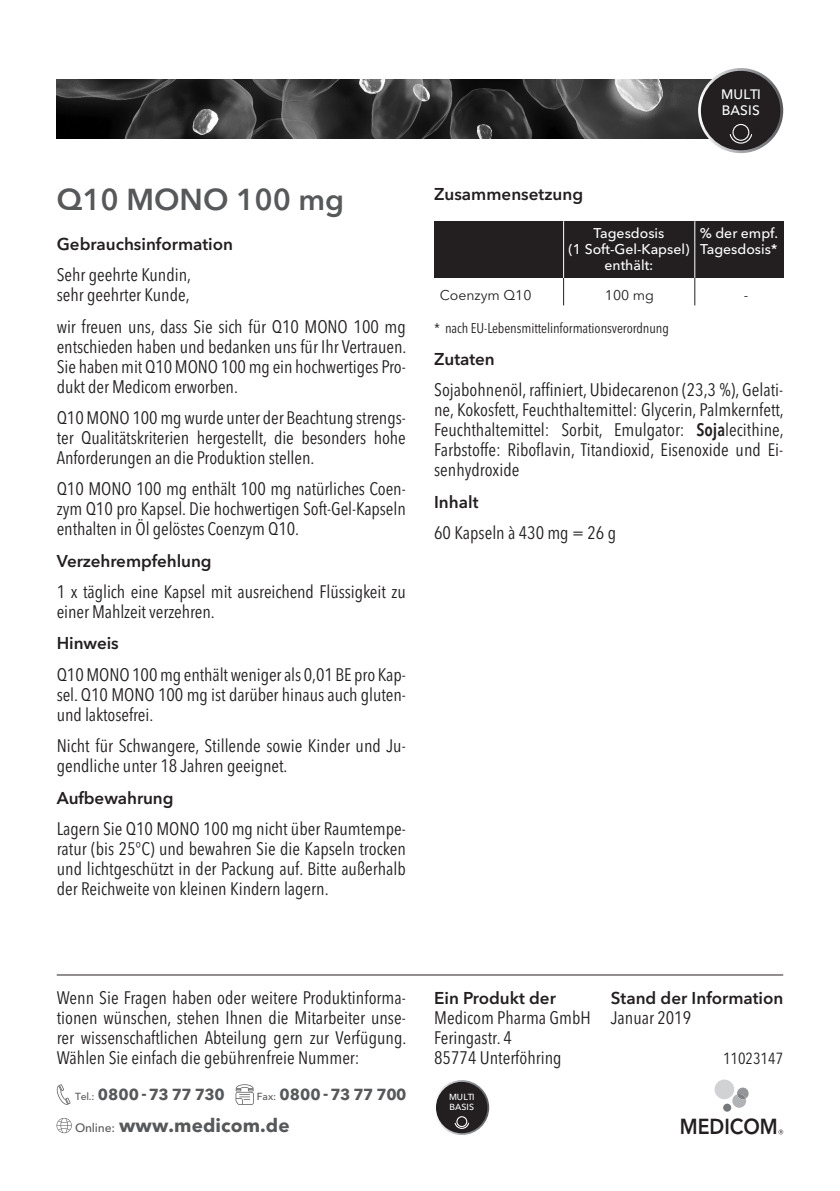
<style>
.page{position:relative;width:840px;height:1191px;background:#fff}
.page>*{position:absolute;margin:0;border:0;box-sizing:border-box;transform-origin:0 0}
.t1{font:600 30px "Avenir Next LT Pro";color:#57585a}
.t2{font:600 21.6px "Avenir Next LT Pro";color:#231f20;scale:.9 1}
.t3{font:700 18.8px "Avenir Next LT Pro";letter-spacing:.005em;color:#57585a}
.Texto_Avenir_9pt__10{font:condensed 18px/20px "Avenir Next LT Pro";color:#231f20;text-align:justify}
.Texto_Avenir_9pt__10-2{font:600 17px "Avenir Next LT Pro";color:#231f20}
.Texto_Avenir_9pt__12{font:600 17px "Avenir Next LT Pro";color:#231f20}
.Texto_Avenir_9pt__10-3{font:condensed 16px "Avenir Next LT Pro";color:#231f20}
.t4{font:700 15.8px "Avenir Next LT Pro";letter-spacing:-.03em;color:#57585a}
.t5{font:500 14px/16px "Avenir Next LT Pro";color:#fff;text-align:center}
.Texto_Avenir_9pt__12-2{font:condensed 14px "Avenir Next LT Pro";letter-spacing:-.005em;color:#231f20}
.t6{font:14px "Avenir Next LT Pro";color:#231f20}
.t7{font:500 13.6px/15.6px "Avenir Next LT Pro";color:#fff}
.t8{font:500 8.8px/10.2px "Avenir Next LT Pro";color:#fff}
.s1{font-weight:600}
.s2{font-weight:500;font-size:10.2px}
.s3{font-weight:500;font-size:12px}
</style>
<div class="page">
<img style="left:57px;top:79px;width:653px;height:60px">
<svg style="left:697px;top:68px;width:85px;height:85px"></svg>
<div style="left:700px;top:71px;width:80px;height:79px;background:#231f20;border-radius:50%"></div>
<svg style="left:729px;top:133px;width:23px;height:11px"></svg>
<div style="left:732px;top:124px;width:17px;height:17px;border:1px solid #fff;border-radius:50%"></div>
<div style="left:434px;top:221px;width:348px;height:57px;background:#231f20"></div>
<svg style="left:563px;top:278px;width:1px;height:27px"></svg>
<hr style="left:563px;top:221px;width:1px;height:57px;background:#fff">
<svg style="left:694px;top:278px;width:1px;height:27px"></svg>
<hr style="left:694px;top:221px;width:1px;height:57px;background:#fff">
<svg style="left:778px;top:1129px;width:4px;height:5px"></svg>
<svg style="left:722px;top:1103px;width:8px;height:8px"></svg>
<div style="left:714px;top:1079px;width:19px;height:20px;background:#d1d2d4;border-radius:50%"></div>
<svg style="left:732px;top:1087px;width:16px;height:20px"></svg>
<hr style="left:57px;top:974px;width:725px;height:1px;background:#231f20">
<svg style="left:434px;top:1080px;width:55px;height:55px"></svg>
<div style="left:436px;top:1081px;width:51px;height:52px;background:#231f20;border-radius:50%"></div>
<svg style="left:454px;top:1121px;width:15px;height:8px"></svg>
<div style="left:456px;top:1116px;width:11px;height:11px;border:1px solid #fff;border-radius:50%"></div>
<svg style="left:56px;top:1118px;width:16px;height:15px"></svg>
<svg style="left:56px;top:1084px;width:15px;height:20px"></svg>
<svg style="left:235px;top:1084px;width:18px;height:20px"></svg>
<p class="t1" style="left:57px;top:181px;width:289px">Q10 MONO 100 mg</p>
<p class="Texto_Avenir_9pt__10-2" style="left:57px;top:234px;width:178px">Gebrauchsinformation</p>
<p class="Texto_Avenir_9pt__10" style="left:57px;top:265px;width:136px">Sehr geehrte Kundin, sehr geehrter Kunde,</p>
<p class="Texto_Avenir_9pt__10" style="left:57px;top:316px;width:351px">wir freuen uns, dass Sie sich für Q10 MONO 100 mg entschieden haben und bedanken uns für Ihr Vertrauen.<br>Sie haben mit Q10 MONO 100 mg ein hochwertiges Pro&shy;dukt der Medicom erworben.</p>
<p class="Texto_Avenir_9pt__10" style="left:57px;top:408px;width:350px">Q10 MONO 100 mg wurde unter der Beachtung strengs&shy;ter Qualitätskriterien hergestellt, die besonders hohe Anforderungen an die Produktion stellen.</p>
<p class="Texto_Avenir_9pt__10" style="left:57px;top:479px;width:350px">Q10 MONO 100 mg enthält 100 mg natürliches Coen&shy;zym Q10 pro Kapsel. Die hochwertigen Soft-Gel-Kapseln enthalten in Öl gelöstes Coenzym Q10.</p>
<p class="Texto_Avenir_9pt__10-2" style="left:57px;top:550px;width:156px">Verzehrempfehlung</p>
<p class="Texto_Avenir_9pt__10" style="left:57px;top:582px;width:350px">1 x täglich eine Kapsel mit ausreichend Flüssigkeit zu einer Mahlzeit verzehren.</p>
<p class="Texto_Avenir_9pt__10-2" style="left:57px;top:633px;width:64px">Hinweis</p>
<p class="Texto_Avenir_9pt__10" style="left:57px;top:664px;width:350px">Q10 MONO 100 mg enthält weniger als 0,01 BE pro Kap&shy;sel. Q10 MONO 100 mg ist darüber hinaus auch gluten&shy;und laktosefrei.</p>
<p class="Texto_Avenir_9pt__10" style="left:57px;top:736px;width:350px">Nicht für Schwangere, Stillende sowie Kinder und Ju&shy;gendliche unter 18 Jahren geeignet.</p>
<p class="Texto_Avenir_9pt__10-2" style="left:57px;top:787px;width:118px">Aufbewahrung</p>
<p class="Texto_Avenir_9pt__10" style="left:57px;top:818px;width:350px">Lagern Sie Q10 MONO 100 mg nicht über Raumtempe&shy;ratur (bis 25°C) und bewahren Sie die Kapseln trocken und lichtgeschützt in der Packung auf. Bitte außerhalb der Reichweite von kleinen Kindern lagern.</p>
<p class="Texto_Avenir_9pt__10-2" style="left:434px;top:184px;width:150px">Zusammensetzung</p>
<p class="t7" style="left:720px;top:86px;width:41px">MULTI<br>BASIS</p>
<p class="t5" style="left:568px;top:225px;width:122px">Tagesdosis<br>(1 Soft-Gel-Kapsel) enthält:</p>
<p class="t5" style="left:699px;top:225px;width:80px;text-align:left">% der empf.<br>Tagesdosis*</p>
<p class="t6" style="left:439px;top:287px;width:93px">Coenzym Q10</p>
<p class="t6" style="left:604px;top:287px;width:51px">100 mg</p>
<p class="t6" style="left:743px;top:287px;width:6px">-</p>
<p class="Texto_Avenir_9pt__12-2" style="left:434px;top:320px;width:236px">* nach EU-Lebensmittelinformationsverordnung</p>
<p class="Texto_Avenir_9pt__12" style="left:434px;top:348px;width:62px">Zutaten</p>
<p class="Texto_Avenir_9pt__10" style="left:434px;top:380px;width:351px">Sojabohnenöl, raffiniert, Ubidecarenon (23,3 %), Gelati&shy;ne, Kokosfett, Feuchthaltemittel: Glycerin, Palmkernfett, Feuchthaltemittel: Sorbit, Emulgator: <span class="s1">Soja</span>lecithine, Farbstoffe: Riboflavin, Titandioxid, Eisenoxide und Ei&shy;senhydroxide</p>
<p class="Texto_Avenir_9pt__10-2" style="left:434px;top:491px;width:46px">Inhalt</p>
<p class="Texto_Avenir_9pt__10" style="left:434px;top:522px;width:183px">60 Kapseln à 430 mg = 26 g</p>
<p class="Texto_Avenir_9pt__10" style="left:57px;top:988px;width:351px">Wenn Sie Fragen haben oder weitere Produktinforma&shy;tionen wünschen, stehen Ihnen die Mitarbeiter unse&shy;rer wissenschaftlichen Abteilung gern zur Verfügung.<br>Wählen Sie einfach die gebührenfreie Nummer:</p>
<p class="t4" style="left:75px;top:1085px;width:151px"><span class="s2">Tel.:</span> 0800 -73 77 730</p>
<p class="t3" style="left:75px;top:1113px;width:216px"><span class="s3">Online:</span> www.medicom.de</p>
<p class="t4" style="left:257px;top:1085px;width:151px"><span class="s2">Fax:</span> 0800 -73 77 700</p>
<p class="Texto_Avenir_9pt__10-2" style="left:434px;top:987px;width:123px">Ein Produkt der</p>
<p class="Texto_Avenir_9pt__10" style="left:434px;top:1008px;width:158px;text-align:left">Medicom Pharma GmbH<br>Feringastr. 4<br>85774 Unterföhring</p>
<p class="t8" style="left:449px;top:1091px;width:27px">MULTI<br>BASIS</p>
<p class="Texto_Avenir_9pt__10-2" style="left:610px;top:988px;width:174px">Stand der Information</p>
<p class="Texto_Avenir_9pt__10" style="left:610px;top:1008px;width:82px">Januar 2019</p>
<p class="Texto_Avenir_9pt__10-3" style="left:722px;top:1049px;width:62px">11023147</p>
<p class="t2" style="left:679px;top:1113px;width:110px">MEDICOM</p>
</div>
